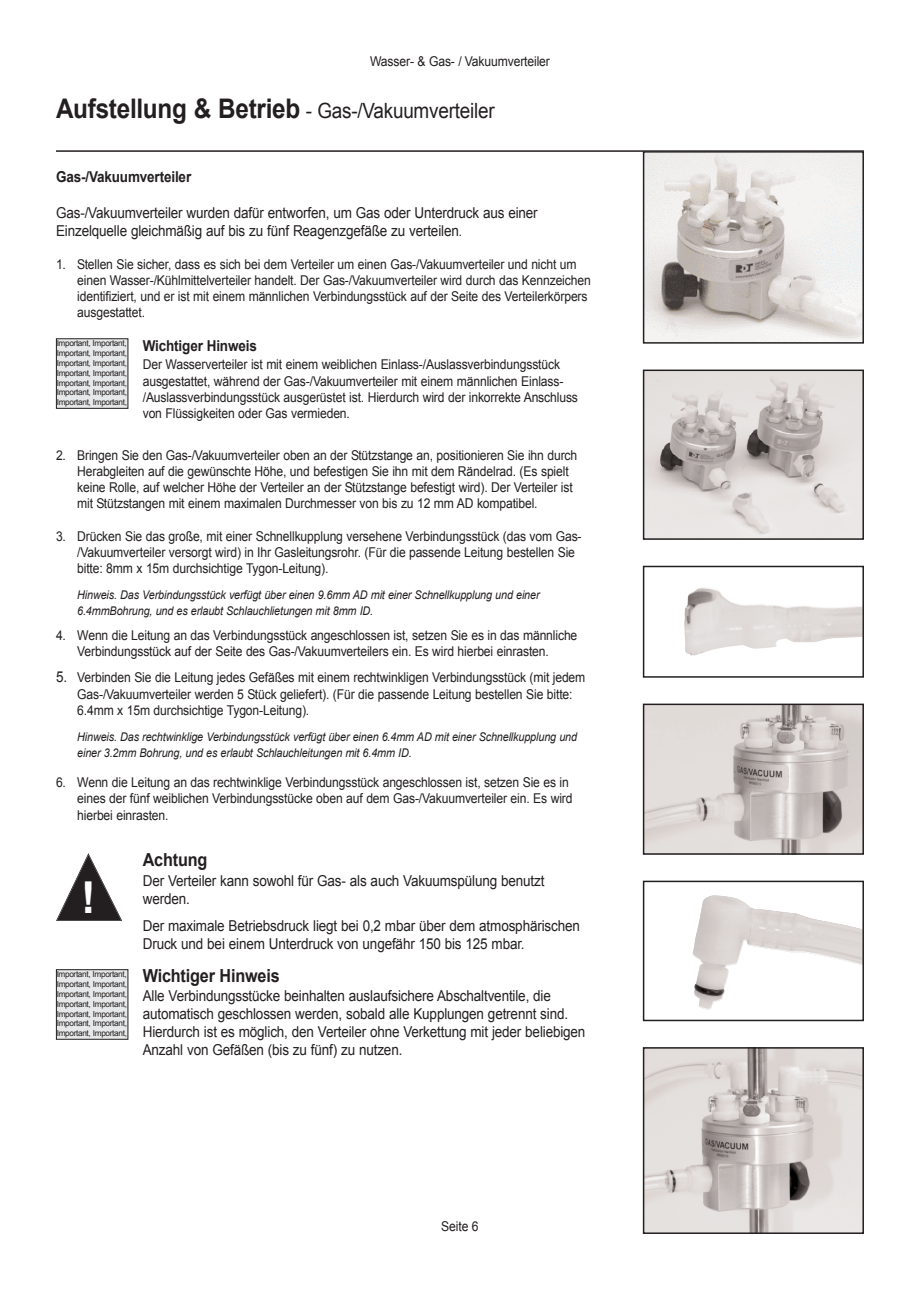
<style>
.page{position:relative;width:920px;height:1290px;background:#fff}
.page>*{position:absolute;margin:0;border:0;box-sizing:border-box;transform-origin:0 0}
.t1{font:700 43.95px "Arial";color:#fff}
.t2{font:21px "Arial";letter-spacing:-.01em;color:#231f20;scale:.9 1}
.t3{font:700 18px "Arial";letter-spacing:-.01em;color:#231f20;scale:.9 1}
.t4{font:15px/18px "Arial";letter-spacing:-.01em;color:#231f20;scale:.9 1}
.t5{font:700 15px "Arial";letter-spacing:-.01em;color:#231f20;scale:.9 1}
.t6{font:13.5px/16.2px "Arial";letter-spacing:-.01em;color:#231f20;scale:.9 1}
.t7{font:italic 12px/15.8px "Arial";letter-spacing:-.01em;color:#231f20;scale:.9 1}
.t8{font:8.25px/9.9px "Arial";letter-spacing:-.04em;color:#231f20;text-align:justify}
.s1{font-weight:700;font-size:27px}
.s2{font-size:13.5px}
.s3{font-size:15px}
</style>
<div class="page">
<hr style="left:56px;top:150px;width:808px;height:2px;background:#231f20">
<img style="left:646px;top:154px;width:215px;height:187px">
<div style="left:643px;top:151px;width:221px;height:193px;border:2px solid #231f20"></div>
<div style="left:56px;top:970px;width:72px;height:69px;background:#e7e8e9"></div>
<div style="left:56px;top:969px;width:72px;height:71px;border:1px solid #231f20"></div>
<div style="left:56px;top:339px;width:72px;height:69px;background:#e7e8e9"></div>
<div style="left:56px;top:338px;width:72px;height:71px;border:1px solid #231f20"></div>
<img style="left:646px;top:373px;width:215px;height:164px">
<div style="left:643px;top:370px;width:221px;height:170px;border:2px solid #231f20"></div>
<img style="left:684px;top:588px;width:177px;height:68px">
<div style="left:643px;top:566px;width:221px;height:112px;border:2px solid #231f20"></div>
<img style="left:646px;top:707px;width:215px;height:145px">
<div style="left:643px;top:704px;width:221px;height:151px;border:2px solid #231f20"></div>
<img style="left:692px;top:895px;width:169px;height:115px">
<div style="left:643px;top:881px;width:221px;height:140px;border:2px solid #231f20"></div>
<img style="left:646px;top:1050px;width:215px;height:181px">
<div style="left:643px;top:1047px;width:221px;height:187px;border:2px solid #231f20"></div>
<svg style="left:56px;top:853px;width:66px;height:68px"></svg>
<p class="t6" style="left:370px;top:53px;width:201px">Wasser- &amp; Gas- / Vakuumverteiler</p>
<h2 class="t2" style="left:56px;top:99px;width:489px"><span class="s1">Aufstellung &amp; Betrieb</span> - Gas-/Vakuumverteiler</h2>
<p class="t5" style="left:56px;top:168px;width:152px">Gas-/Vakuumverteiler</p>
<p class="t4" style="left:56px;top:203px;width:537px">Gas-/Vakuumverteiler wurden dafür entworfen, um Gas oder Unterdruck aus einer<br>Einzelquelle gleichmäßig auf bis zu fünf Reagenzgefäße zu verteilen<span class="s2">.</span></p>
<p class="t6" style="left:77px;top:256px;width:572px;text-indent:-21px">1. Stellen Sie sicher, dass es sich bei dem Verteiler um einen Gas-/Vakuumverteiler und nicht um einen Wasser-/Kühlmittelverteiler handelt. Der Gas-/Vakuumverteiler wird durch das Kennzeichen identifiziert, und er ist mit einem männlichen Verbindungsstück auf der Seite des Verteilerkörpers ausgestattet.</p>
<p class="t8" style="left:57px;top:338px;width:72px">Important, Important, Important, Important, Important, Important, Important, Important, Important, Important, Important, Important, Important, Important,</p>
<p class="t5" style="left:143px;top:337px;width:128px">Wichtiger Hinweis</p>
<p class="t6" style="left:143px;top:356px;width:485px">Der Wasserverteiler ist mit einem weiblichen Einlass-/Auslassverbindungsstück ausgestattet, während der Gas-/Vakuumverteiler mit einem männlichen Einlass-/Auslassverbindungsstück ausgerüstet ist. Hierdurch wird der inkorrekte Anschluss von Flüssigkeiten oder Gas vermieden.</p>
<p class="t6" style="left:77px;top:447px;width:557px;text-indent:-21px">2. Bringen Sie den Gas-/Vakuumverteiler oben an der Stützstange an, positionieren Sie ihn durch Herabgleiten auf die gewünschte Höhe, und befestigen Sie ihn mit dem Rändelrad. (Es spielt keine Rolle, auf welcher Höhe der Verteiler an der Stützstange befestigt wird). Der Verteiler ist mit Stützstangen mit einem maximalen Durchmesser von bis zu 12 mm AD kompatibel.</p>
<p class="t6" style="left:77px;top:528px;width:562px;text-indent:-21px">3. Drücken Sie das große, mit einer Schnellkupplung versehene Verbindungsstück (das vom Gas-/Vakuumverteiler versorgt wird) in Ihr Gasleitungsrohr. (Für die passende Leitung bestellen Sie bitte: 8mm x 15m durchsichtige Tygon-Leitung).</p>
<p class="t7" style="left:77px;top:587px;width:515px">Hinweis. Das Verbindungsstück verfügt über einen 9.6mm AD mit einer Schnellkupplung und einer<br>6.4mmBohrung, und es erlaubt Schlauchlietungen mit 8mm ID.</p>
<p class="t6" style="left:56px;top:627px;width:581px;text-align:center">4. Wenn die Leitung an das Verbindungsstück angeschlossen ist, setzen Sie es in das männliche<br>Verbindungsstück auf der Seite des Gas-/Vakuumverteilers ein. Es wird hierbei einrasten.</p>
<p class="t6" style="left:77px;top:669px;width:566px;text-indent:-21px"><span class="s3">5.</span> Verbinden Sie die Leitung jedes Gefäßes mit einem rechtwinkligen Verbindungsstück (mit jedem<br>Gas-/Vakuumverteiler werden 5 Stück geliefert). (Für die passende Leitung bestellen Sie bitte:<br>6.4mm x 15m durchsichtige Tygon-Leitung).</p>
<p class="t7" style="left:77px;top:729px;width:557px">Hinweis. Das rechtwinklige Verbindungsstück verfügt über einen 6.4mm AD mit einer Schnellkupplung und einer 3.2mm Bohrung, und es erlaubt Schlauchleitungen mit 6.4mm ID.</p>
<p class="t6" style="left:77px;top:774px;width:552px;text-indent:-21px">6. Wenn die Leitung an das rechtwinklige Verbindungsstück angeschlossen ist, setzen Sie es in eines der fünf weiblichen Verbindungsstücke oben auf dem Gas-/Vakuumverteiler ein. Es wird hierbei einrasten.</p>
<h1 class="t1" style="left:81px;top:873px;width:16px">!</h1>
<p class="t8" style="left:57px;top:969px;width:72px">Important, Important, Important, Important, Important, Important, Important, Important, Important, Important, Important, Important, Important, Important,</p>
<h3 class="t3" style="left:143px;top:850px;width:73px">Achtung</h3>
<p class="t4" style="left:143px;top:871px;width:448px">Der Verteiler kann sowohl für Gas- als auch Vakuumspülung benutzt werden.</p>
<p class="t4" style="left:143px;top:916px;width:487px">Der maximale Betriebsdruck liegt bei 0,2 mbar über dem atmosphärischen<br>Druck und bei einem Unterdruck von ungefähr 150 bis 125 mbar.</p>
<h3 class="t3" style="left:143px;top:966px;width:154px">Wichtiger Hinweis</h3>
<p class="t4" style="left:143px;top:987px;width:493px">Alle Verbindungsstücke beinhalten auslaufsichere Abschaltventile, die automatisch geschlossen werden, sobald alle Kupplungen getrennt sind.<br>Hierdurch ist es möglich, den Verteiler ohne Verkettung mit jeder beliebigen Anzahl von Gefäßen (bis zu fünf) zu nutzen.</p>
<p class="t6" style="left:441px;top:1218px;width:43px">Seite 6</p>
</div>
